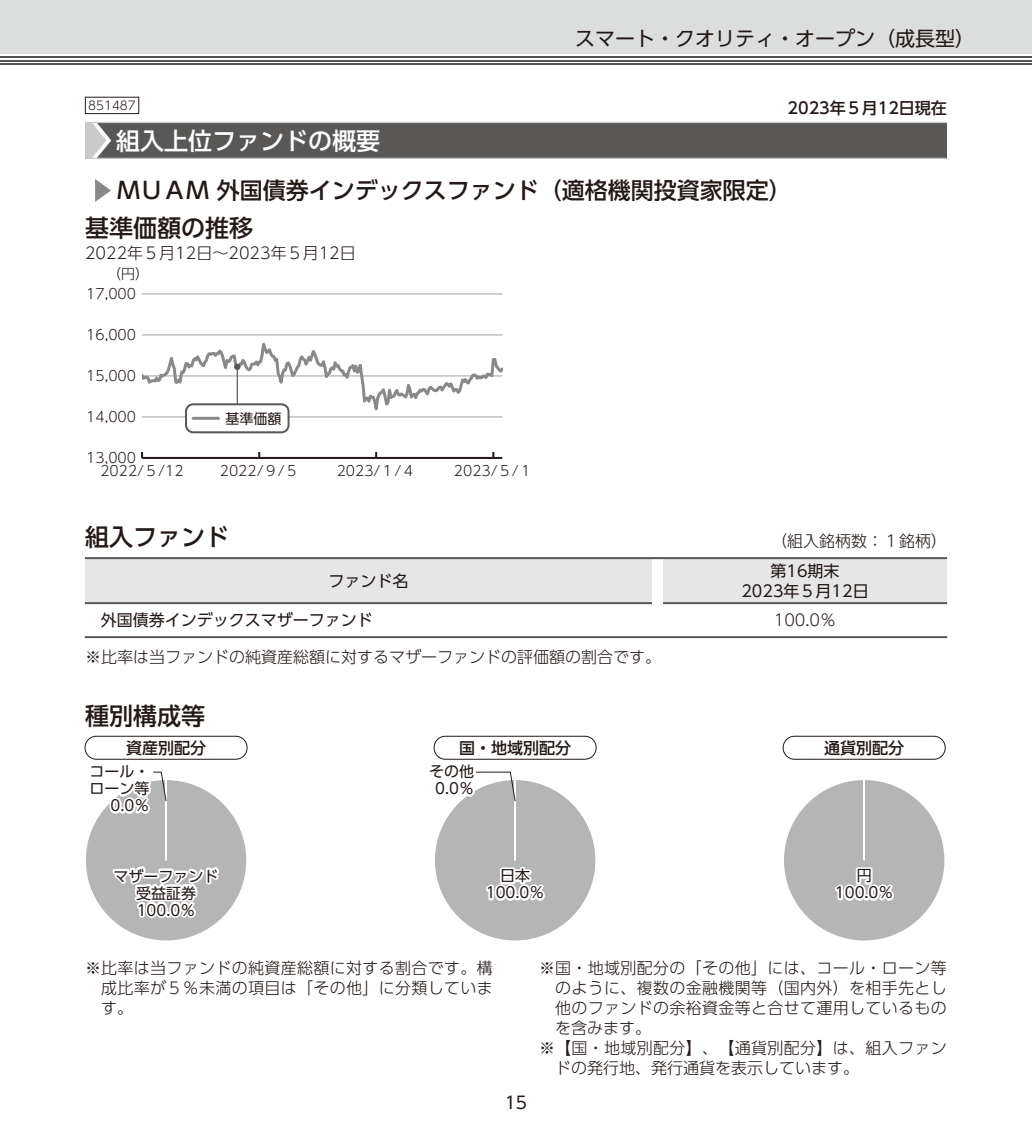
<style>
.page{position:relative;width:1032px;height:1134px;background:#fff}
.page>*{position:absolute;margin:0;border:0;box-sizing:border-box;transform-origin:0 0}
.t1{font:500 24px "UD Shin Go Pro";color:#231916}
.t2{font:500 24px "UD Shin Go Pro";color:#fff}
.t3{font:500 23px "UD Shin Go Pro";color:#231916}
.t4{font:20px "UD Shin Go Pro";color:#231916}
.t5{font:17px "UD Shin Go Pro";color:#231916}
.t6{font:300 16px/20px "UD Shin Go Pro";letter-spacing:.02em;color:#231916;text-align:justify}
.t7{font:300 16px "UD Shin Go Pro";color:#231916}
.t8{font:16px/20px "UD Shin Go Pro";color:#231916;text-align:center}
.t9{font:500 16px "UD Shin Go Pro";color:#231916}
.t10{font:15px/17px "UD Shin Go Pro";color:#231916;text-align:center}
.t11{font:300 14px "UD Shin Go Pro";color:#231916}
.t12{font:14px "UD Shin Go Pro";color:#231916}
.t13{font:300 12px "UD Shin Go Pro";color:#231916}
</style>
<div class="page">
<div style="left:0;top:0;width:1032px;height:54px;background:#dcdddd"></div>
<hr style="left:0;top:63px;width:1032px;height:2px;background:#545252">
<hr style="left:0;top:60px;width:1032px;height:1px;background:#545252">
<hr style="left:0;top:56px;width:1032px;height:2px;background:#545252">
<div style="left:85px;top:122px;width:862px;height:36px;background:#595857"></div>
<hr style="left:85px;top:158px;width:861px;height:1px;background:#c9cacb">
<hr style="left:85px;top:122px;width:862px;height:1px;background:#c9cacb">
<svg style="left:85px;top:123px;width:26px;height:35px"></svg>
<svg style="left:95px;top:179px;width:16px;height:23px"></svg>
<hr style="left:142px;top:294px;width:360px;height:1px;background:#a0a0a1">
<hr style="left:142px;top:457px;width:360px;height:2px;background:#231916">
<svg style="left:142px;top:334px;width:360px;height:93px"></svg>
<div style="left:186px;top:404px;width:102px;height:28px;background:#fff;border-radius:7px"></div>
<div style="left:185px;top:403px;width:104px;height:30px;border:2px solid #595857;border-radius:7px"></div>
<hr style="left:193px;top:417px;width:25px;height:3px;background:#898989">
<div style="left:85px;top:97px;width:54px;height:17px;border:1px solid #231916"></div>
<div style="left:85px;top:557px;width:862px;height:45px;background:#e6e6e7"></div>
<hr style="left:663px;top:557px;width:284px;height:2px;background:#595857">
<hr style="left:85px;top:636px;width:567px;height:2px;background:#595857">
<svg style="left:652px;top:636px;width:11px;height:2px"></svg>
<hr style="left:663px;top:636px;width:284px;height:2px;background:#595857">
<hr style="left:85px;top:602px;width:567px;height:2px;background:#595857">
<hr style="left:663px;top:602px;width:284px;height:2px;background:#595857">
<div style="left:85px;top:779px;width:162px;height:162px;background:#b5b5b6;border-radius:81px"></div>
<hr style="left:165px;top:779px;width:2px;height:81px;background:#fff">
<svg style="left:111px;top:866px;width:111px;height:55px"></svg>
<svg style="left:98px;top:771px;width:69px;height:46px"></svg>
<div style="left:85px;top:736px;width:162px;height:23px;border:1px solid #231916;border-radius:11px"></div>
<div style="left:434px;top:779px;width:162px;height:162px;background:#b5b5b6;border-radius:81px"></div>
<hr style="left:514px;top:779px;width:2px;height:81px;background:#fff">
<svg style="left:486px;top:860px;width:59px;height:41px"></svg>
<svg style="left:438px;top:757px;width:78px;height:45px"></svg>
<div style="left:434px;top:736px;width:162px;height:23px;border:1px solid #231916;border-radius:11px"></div>
<div style="left:783px;top:779px;width:162px;height:162px;background:#b5b5b6;border-radius:81px"></div>
<svg style="left:835px;top:867px;width:59px;height:34px"></svg>
<div style="left:783px;top:736px;width:162px;height:23px;border:1px solid #231916;border-radius:11px"></div>
<p class="t13" style="left:88px;top:96px;width:49px">851487</p>
<p class="t4" style="left:575px;top:22px;width:401px">スマート・クオリティ・オープン（成長型）</p>
<p class="t9" style="left:787px;top:95px;width:161px">2023年５月12日現在</p>
<h1 class="t2" style="left:116px;top:121px;width:266px">組入上位ファンドの概要</h1>
<h2 class="t3" style="left:117px;top:172px;width:676px">ＭＵＡＭ外国債券インデックスファンド（適格機関投資家限定）</h2>
<h1 class="t1" style="left:85px;top:208px;width:170px">基準価額の推移</h1>
<p class="t7" style="left:85px;top:240px;width:272px">2022年５月12日～2023年５月12日</p>
<p class="t11" style="left:107px;top:263px;width:43px">（円）</p>
<p class="t11" style="left:86px;top:283px;width:51px">17,000</p>
<p class="t11" style="left:86px;top:324px;width:51px">16,000</p>
<p class="t11" style="left:86px;top:365px;width:51px">15,000</p>
<p class="t11" style="left:86px;top:406px;width:51px">14,000</p>
<p class="t12" style="left:225px;top:407px;width:57px">基準価額</p>
<p class="t11" style="left:86px;top:447px;width:51px">13,000</p>
<p class="t11" style="left:100px;top:460px;width:85px">2022/５/12</p>
<p class="t11" style="left:220px;top:460px;width:80px">2022/９/５</p>
<p class="t11" style="left:337px;top:460px;width:80px">2023/１/４</p>
<p class="t11" style="left:454px;top:460px;width:80px">2023/５/１</p>
<h1 class="t1" style="left:85px;top:518px;width:146px">組入ファンド</h1>
<p class="t7" style="left:771px;top:528px;width:177px">（組入銘柄数：１銘柄）</p>
<p class="t8" style="left:328px;top:570px;width:81px">ファンド名</p>
<p class="t8" style="left:741px;top:560px;width:129px">第16期末<br>2023年５月12日</p>
<p class="t8" style="left:101px;top:610px;width:273px">外国債券インデックスマザーファンド</p>
<p class="t6" style="left:774px;top:609px;width:64px">100.0％</p>
<p class="t7" style="left:85px;top:644px;width:578px">※比率は当ファンドの純資産総額に対するマザーファンドの評価額の割合です。</p>
<h1 class="t1" style="left:85px;top:696px;width:122px">種別構成等</h1>
<p class="t9" style="left:126px;top:735px;width:81px">資産別配分</p>
<p class="t10" style="left:89px;top:763px;width:61px;text-align:right">コール・ローン等<br>0.0％</p>
<p class="t10" style="left:114px;top:867px;width:106px">マザーファンド受益証券<br>100.0％</p>
<p class="t9" style="left:459px;top:735px;width:113px">国・地域別配分</p>
<p class="t10" style="left:429px;top:763px;width:46px">その他<br>0.0％</p>
<p class="t10" style="left:486px;top:867px;width:60px">日本<br>100.0％</p>
<p class="t9" style="left:824px;top:735px;width:81px">通貨別配分</p>
<p class="t10" style="left:835px;top:867px;width:60px">円<br>100.0％</p>
<p class="t6" style="left:101px;top:957px;width:393px;text-indent:-16px">※比率は当ファンドの純資産総額に対する割合です。構成比率が５％未満の項目は「その他」に分類しています。</p>
<p class="t6" style="left:539px;top:957px;width:409px">※国・地域別配分の「その他」には、コール・ローン等</p>
<p class="t6" style="left:555px;top:977px;width:393px">のように、複数の金融機関等（国内外）を相手先とし</p>
<p class="t6" style="left:555px;top:997px;width:393px">他のファンドの余裕資金等と合せて運用しているもの</p>
<p class="t6" style="left:555px;top:1017px;width:97px">を含みます。</p>
<p class="t6" style="left:539px;top:1037px;width:409px">※【国・地域別配分】、【通貨別配分】は、組入ファン</p>
<p class="t7" style="left:555px;top:1055px;width:305px">ドの発行地、発行通貨を表示しています。</p>
<p class="t5" style="left:505px;top:1089px;width:24px">15</p>
</div>
